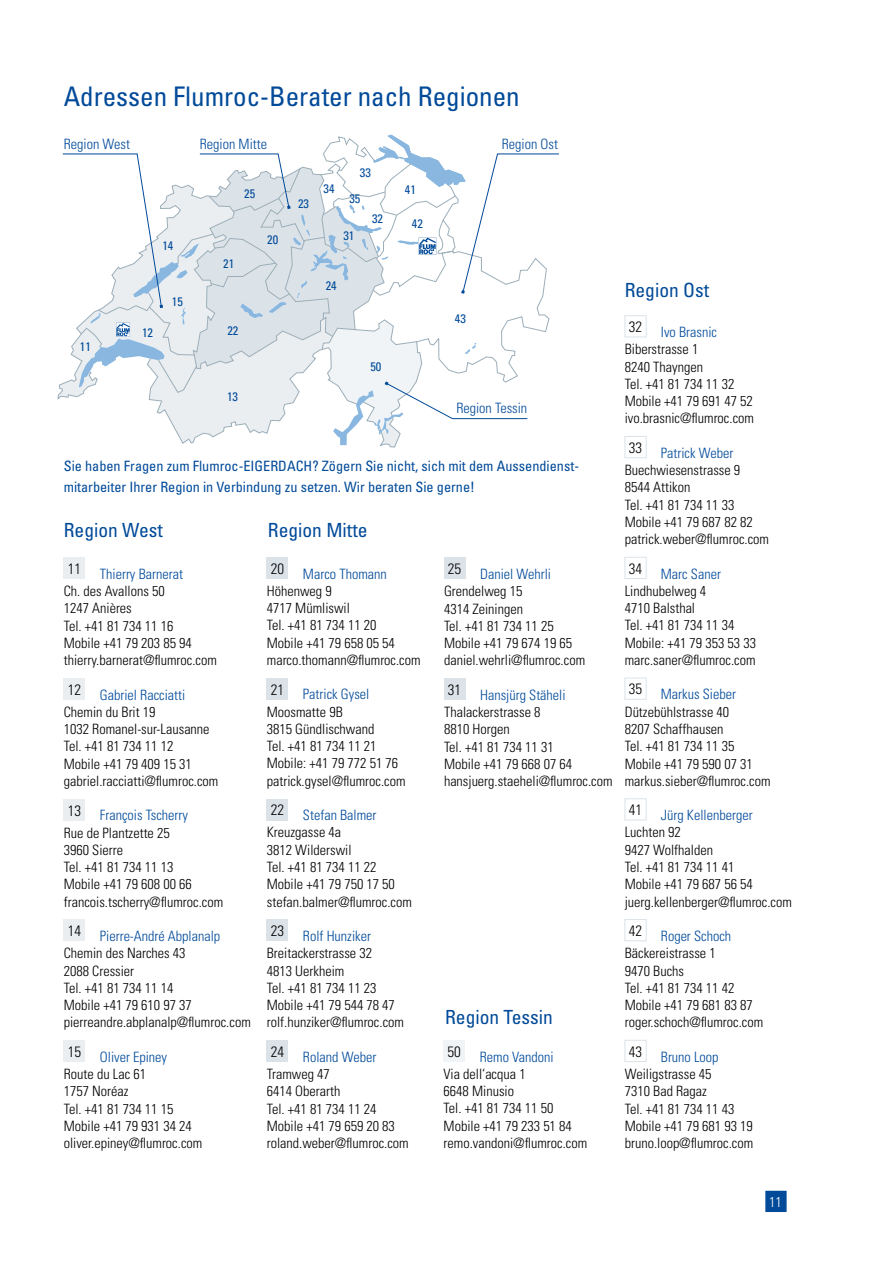
<style>
.page{position:relative;width:893px;height:1263px;background:#fff}
.page>*{position:absolute;margin:0;border:0;box-sizing:border-box;transform-origin:0 0}
.t1{font:condensed 27px "Univers";color:#004a99}
.t2{font:condensed 19.5px "Univers";color:#004a99}
.t3{font:300 condensed 15px "Univers";color:#000}
.t4{font:300 condensed 14.25px/17.2px "Univers";color:#000}
.t5{font:300 condensed 14.25px "Univers";color:#004a99}
.t6{font:condensed 14.25px/21px "Univers";color:#004a99}
.t7{font:300 condensed 14.25px "Univers";color:#fff}
.t8{font:condensed 12.45px/26px "Univers";color:#004a99}
.s1{color:#004a99}
</style>
<div class="page">
<svg style="left:62px;top:135px;width:497px;height:312px"></svg>
<div style="left:64px;top:557px;width:21px;height:22px;background:#eaeef1"></div>
<div style="left:64px;top:678px;width:21px;height:21px;background:#eaeef1"></div>
<div style="left:64px;top:799px;width:21px;height:21px;background:#eaeef1"></div>
<div style="left:64px;top:920px;width:21px;height:21px;background:#eaeef1"></div>
<div style="left:64px;top:1040px;width:21px;height:22px;background:#eaeef1"></div>
<div style="left:267px;top:557px;width:21px;height:22px;background:#dce3e8"></div>
<div style="left:267px;top:678px;width:21px;height:21px;background:#dce3e8"></div>
<div style="left:267px;top:799px;width:21px;height:21px;background:#dce3e8"></div>
<div style="left:267px;top:920px;width:21px;height:21px;background:#dce3e8"></div>
<div style="left:267px;top:1040px;width:21px;height:22px;background:#dce3e8"></div>
<div style="left:444px;top:558px;width:21px;height:21px;background:#dce3e8"></div>
<div style="left:444px;top:678px;width:21px;height:22px;background:#dce3e8"></div>
<div style="left:625px;top:315px;width:21px;height:22px;border:1px solid #dce3e8"></div>
<div style="left:625px;top:436px;width:21px;height:22px;border:1px solid #dce3e8"></div>
<div style="left:625px;top:557px;width:21px;height:22px;border:1px solid #dce3e8"></div>
<div style="left:625px;top:678px;width:21px;height:21px;border:1px solid #dce3e8"></div>
<div style="left:625px;top:798px;width:21px;height:22px;border:1px solid #dce3e8"></div>
<div style="left:625px;top:919px;width:21px;height:22px;border:1px solid #dce3e8"></div>
<div style="left:625px;top:1040px;width:21px;height:22px;border:1px solid #dce3e8"></div>
<div style="left:444px;top:1040px;width:21px;height:22px;background:#f1f4f6"></div>
<div style="left:765px;top:1191px;width:22px;height:21px;background:#004a99;border:2px solid #004a99"></div>
<h1 class="t1" style="left:64px;top:80px;width:457px">Adressen Flumroc-Berater nach Regionen</h1>
<p class="t5" style="left:64px;top:136px;width:68px">Region West</p>
<p class="t5" style="left:200px;top:136px;width:69px">Region Mitte</p>
<p class="t5" style="left:502px;top:136px;width:58px">Region Ost</p>
<p class="t8" style="left:80px;top:333px;width:12px">11</p>
<p class="t8" style="left:162px;top:233px;width:12px">14</p>
<p class="t8" style="left:142px;top:319px;width:12px">12</p>
<p class="t8" style="left:172px;top:288px;width:12px">15</p>
<p class="t8" style="left:244px;top:181px;width:12px">25</p>
<p class="t8" style="left:223px;top:250px;width:12px">21</p>
<p class="t8" style="left:267px;top:227px;width:12px">20</p>
<p class="t8" style="left:227px;top:318px;width:12px">22</p>
<p class="t8" style="left:227px;top:384px;width:12px">13</p>
<p class="t8" style="left:298px;top:191px;width:12px">23</p>
<p class="t8" style="left:324px;top:176px;width:12px">34</p>
<p class="t8" style="left:349px;top:160px;width:23px;text-indent:10px">33<br>35</p>
<p class="t8" style="left:405px;top:176px;width:12px">41</p>
<p class="t8" style="left:343px;top:222px;width:12px">31</p>
<p class="t8" style="left:372px;top:205px;width:12px">32</p>
<p class="t8" style="left:412px;top:210px;width:12px">42</p>
<p class="t8" style="left:326px;top:272px;width:12px">24</p>
<p class="t8" style="left:370px;top:353px;width:12px">50</p>
<p class="t8" style="left:455px;top:305px;width:12px">43</p>
<p class="t5" style="left:456px;top:400px;width:72px">Region Tessin</p>
<p class="t6" style="left:64px;top:455px;width:515px">Sie haben Fragen zum Flumroc-EIGERDACH? Zögern Sie nicht, sich mit dem Aussendienst&shy;mitarbeiter Ihrer Region in Verbindung zu setzen. Wir beraten Sie gerne!</p>
<h2 class="t2" style="left:64px;top:518px;width:101px">Region West</h2>
<h2 class="t2" style="left:268px;top:518px;width:101px">Region Mitte</h2>
<p class="t3" style="left:68px;top:560px;width:15px">11</p>
<p class="t5" style="left:100px;top:565px;width:85px">Thierry Barnerat</p>
<p class="t4" style="left:64px;top:582px;width:155px">Ch. des Avallons 50<br>1247 Anières<br>Tel. +41 81 734 11 16<br>Mobile +41 79 203 85 94 thierry.barnerat@flumroc.com</p>
<p class="t3" style="left:68px;top:680px;width:15px">12</p>
<p class="t5" style="left:100px;top:686px;width:87px">Gabriel Racciatti</p>
<p class="t4" style="left:64px;top:703px;width:156px">Chemin du Brit 19<br>1032 Romanel-sur-Lausanne<br>Tel. +41 81 734 11 12<br>Mobile +41 79 409 15 31 gabriel.racciatti@flumroc.com</p>
<p class="t3" style="left:68px;top:801px;width:15px">13</p>
<p class="t5" style="left:100px;top:807px;width:90px">François Tscherry</p>
<p class="t4" style="left:64px;top:824px;width:161px">Rue de Plantzette 25<br>3960 Sierre<br>Tel. +41 81 734 11 13<br>Mobile +41 79 608 00 66 francois.tscherry@flumroc.com</p>
<p class="t3" style="left:68px;top:922px;width:15px">14</p>
<p class="t5" style="left:100px;top:927px;width:122px">Pierre-André Abplanalp</p>
<p class="t4" style="left:64px;top:944px;width:189px">Chemin des Narches 43<br>2088 Cressier<br>Tel. +41 81 734 11 14<br>Mobile +41 79 610 97 37 pierreandre.abplanalp@flumroc.com</p>
<p class="t3" style="left:68px;top:1043px;width:15px">15</p>
<p class="t5" style="left:100px;top:1048px;width:69px">Oliver Epiney</p>
<p class="t4" style="left:64px;top:1065px;width:140px">Route du Lac 61<br>1757 Noréaz<br>Tel. +41 81 734 11 15<br>Mobile +41 79 931 34 24 oliver.epiney@flumroc.com</p>
<p class="t3" style="left:271px;top:560px;width:15px">20</p>
<p class="t5" style="left:303px;top:565px;width:85px">Marco Thomann</p>
<p class="t4" style="left:267px;top:582px;width:155px">Höhenweg 9<br>4717 Mümliswil<br>Tel. +41 81 734 11 20<br>Mobile +41 79 658 05 54 marco.thomann@flumroc.com</p>
<p class="t3" style="left:271px;top:680px;width:15px">21</p>
<p class="t5" style="left:303px;top:686px;width:68px">Patrick Gysel</p>
<p class="t4" style="left:267px;top:703px;width:140px">Moosmatte 9B<br>3815 Gündlischwand<br>Tel. +41 81 734 11 21<br>Mobile: +41 79 772 51 76 patrick.gysel@flumroc.com</p>
<p class="t3" style="left:271px;top:801px;width:15px">22</p>
<p class="t5" style="left:303px;top:807px;width:75px">Stefan Balmer</p>
<p class="t4" style="left:267px;top:824px;width:147px">Kreuzgasse 4a<br>3812 Wilderswil<br>Tel. +41 81 734 11 22<br>Mobile +41 79 750 17 50 stefan.balmer@flumroc.com</p>
<p class="t3" style="left:271px;top:922px;width:15px">23</p>
<p class="t5" style="left:303px;top:927px;width:70px">Rolf Hunziker</p>
<p class="t4" style="left:267px;top:944px;width:139px">Breitackerstrasse 32<br>4813 Uerkheim<br>Tel. +41 81 734 11 23<br>Mobile +41 79 544 78 47 rolf.hunziker@flumroc.com</p>
<p class="t3" style="left:271px;top:1043px;width:15px">24</p>
<p class="t5" style="left:303px;top:1048px;width:75px">Roland Weber</p>
<p class="t4" style="left:267px;top:1065px;width:143px">Tramweg 47<br>6414 Oberarth<br>Tel. +41 81 734 11 24<br>Mobile +41 79 659 20 83 roland.weber@flumroc.com</p>
<p class="t3" style="left:448px;top:560px;width:15px">25</p>
<p class="t5" style="left:480px;top:565px;width:72px">Daniel Wehrli</p>
<p class="t4" style="left:444px;top:582px;width:143px">Grendelweg 15<br>4314 Zeiningen<br>Tel. +41 81 734 11 25<br>Mobile +41 79 674 19 65 daniel.wehrli@flumroc.com</p>
<p class="t3" style="left:448px;top:681px;width:15px">31</p>
<p class="t5" style="left:480px;top:686px;width:87px">Hansjürg Stäheli</p>
<p class="t4" style="left:444px;top:703px;width:170px">Thalackerstrasse 8<br>8810 Horgen<br>Tel. +41 81 734 11 31<br>Mobile +41 79 668 07 64 hansjuerg.staeheli@flumroc.com</p>
<h2 class="t2" style="left:445px;top:1005px;width:109px">Region Tessin</h2>
<p class="t3" style="left:448px;top:1042px;width:15px">50</p>
<p class="t5" style="left:480px;top:1048px;width:75px">Remo Vandoni</p>
<p class="t4" style="left:444px;top:1065px;width:145px">Via dell‘acqua 1<br>6648 Minusio<br>Tel. +41 81 734 11 50<br>Mobile +41 79 233 51 84 remo.vandoni@flumroc.com</p>
<h2 class="t2" style="left:625px;top:278px;width:86px">Region Ost</h2>
<p class="t4" style="left:625px;top:323px;width:131px"><sup>32</sup> <span class="s1">Ivo Brasnic<br></span>Biberstrasse 1<br>8240 Thayngen<br>Tel. +41 81 734 11 32<br>Mobile +41 79 691 47 52 ivo.brasnic@flumroc.com</p>
<p class="t4" style="left:625px;top:444px;width:146px"><sup>33</sup> <span class="s1">Patrick Weber<br></span>Buechwiesenstrasse 9<br>8544 Attikon<br>Tel. +41 81 734 11 33<br>Mobile +41 79 687 82 82 patrick.weber@flumroc.com</p>
<p class="t4" style="left:625px;top:565px;width:133px"><sup>34</sup> <span class="s1">Marc Saner<br></span>Lindhubelweg 4<br>4710 Balsthal<br>Tel. +41 81 734 11 34<br>Mobile: +41 79 353 53 33 marc.saner@flumroc.com</p>
<p class="t4" style="left:625px;top:686px;width:147px"><sup>35</sup> <span class="s1">Markus Sieber<br></span>Dützebühlstrasse 40<br>8207 Schaffhausen<br>Tel. +41 81 734 11 35<br>Mobile +41 79 590 07 31 markus.sieber@flumroc.com</p>
<p class="t4" style="left:625px;top:806px;width:169px"><sup>41</sup> <span class="s1">Jürg Kellenberger<br></span>Luchten 92<br>9427 Wolfhalden<br>Tel. +41 81 734 11 41<br>Mobile +41 79 687 56 54 juerg.kellenberger@flumroc.com</p>
<p class="t4" style="left:625px;top:927px;width:140px"><sup>42</sup> <span class="s1">Roger Schoch<br></span>Bäckereistrasse 1<br>9470 Buchs<br>Tel. +41 81 734 11 42<br>Mobile +41 79 681 83 87 roger.schoch@flumroc.com</p>
<p class="t4" style="left:625px;top:1048px;width:130px"><sup>43</sup> <span class="s1">Bruno Loop<br></span>Weiligstrasse 45<br>7310 Bad Ragaz<br>Tel. +41 81 734 11 43<br>Mobile +41 79 681 93 19 bruno.loop@flumroc.com</p>
<p class="t7" style="left:769px;top:1193px;width:14px">11</p>
</div>
